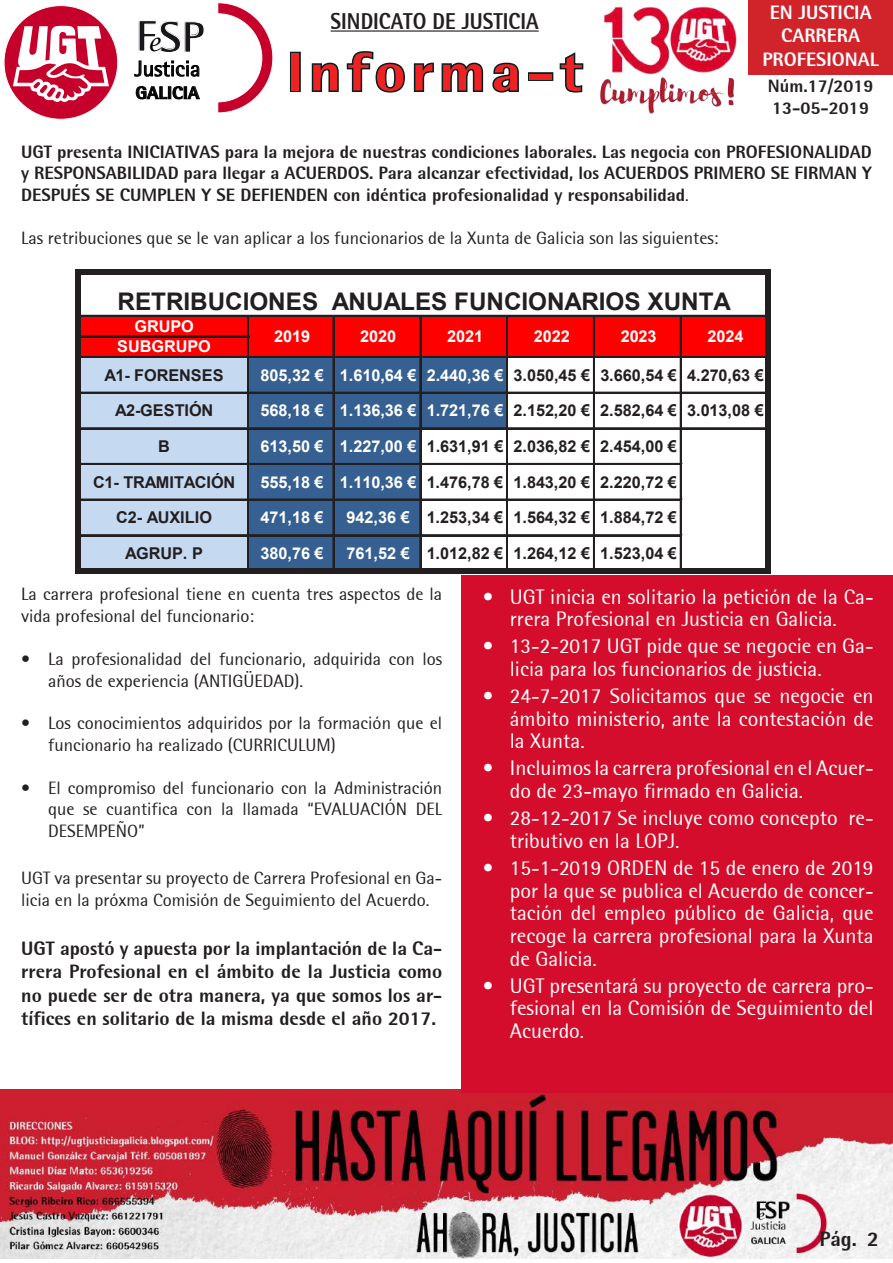
<style>
.page{position:relative;width:893px;height:1263px;background:#fff}
.page>*{position:absolute;margin:0;border:0;box-sizing:border-box;transform-origin:0 0}
.t1{font:800 54px "AT Rotis Semi Sans";letter-spacing:.09em;color:#ee2123;scale:1.11 1}
.t2{font:800 44.1px "AT Rotis Semi Sans";color:#1a171c}
.t3{font:700 24.3px "Arial";color:#231f20}
.t4{font:800 23.1px "AT Rotis Semi Sans";color:#231f20;scale:.89 1}
.t5{font:21.9px "AT Rotis Semi Sans";color:#000}
.t6{font:21.15px/22.8px "AT Rotis Semi Sans";color:#fff}
.t7{font:800 21px "AT Rotis Semi Sans";color:#231f20}
.t8{font:800 19.5px/23.4px "AT Rotis Semi Sans";color:#231f20;text-align:justify}
.t9{font:800 19.5px/23.4px "AT Rotis Semi Sans";color:#fff;text-align:center}
.t10{font:18px/21.6px "AT Rotis Semi Sans";color:#231f20}
.t11{font:800 18px/21.6px "AT Rotis Semi Sans";color:#231f20}
.t12{font:800 17.55px "AT Rotis Semi Sans";color:#000;scale:1.06 1}
.t13{font:700 16.35px "Arial";letter-spacing:-.005em;color:#231f20}
.t14{font:700 16.35px/20.5px "Arial";letter-spacing:-.005em;color:#fff;text-align:center}
.s1{font-family:"Lucida Calligraphy";font-weight:400;font-style:italic;font-size:24.6px;color:#000}
.s2{font-weight:400}
.s3{color:#fff}
</style>
<div class="page">
<img style="left:0;top:1090px;width:893px;height:169px">
<svg style="left:217px;top:2px;width:56px;height:111px"></svg>
<svg style="left:1px;top:3px;width:120px;height:119px"></svg>
<div style="left:4px;top:6px;width:114px;height:113px;background:#c5012b;border-radius:50%"></div>
<svg style="left:13px;top:26px;width:96px;height:78px"></svg>
<svg style="left:134px;top:60px;width:65px;height:17px"></svg>
<svg style="left:136px;top:86px;width:64px;height:14px"></svg>
<hr style="left:331px;top:30px;width:208px;height:2px;background:#231f20">
<div style="left:290px;top:52px;width:11px;height:40px;border:3px solid #041f22"></div>
<svg style="left:311px;top:51px;width:173px;height:42px"></svg>
<svg style="left:492px;top:62px;width:27px;height:31px"></svg>
<div style="left:528px;top:72px;width:25px;height:9px;border:3px solid #041f22"></div>
<svg style="left:559px;top:52px;width:25px;height:41px"></svg>
<div style="left:748px;top:0;width:145px;height:74px;background:#d1232a"></div>
<img style="left:603px;top:6px;width:134px;height:68px">
<img style="left:600px;top:77px;width:134px;height:37px">
<div style="left:461px;top:575px;width:432px;height:517px;background:#d30d2b"></div>
<div style="left:79px;top:316px;width:689px;height:42px;background:#f00"></div>
<div style="left:79px;top:357px;width:170px;height:72px;background:#c5d9f1"></div>
<div style="left:248px;top:357px;width:260px;height:72px;background:#366092"></div>
<div style="left:79px;top:429px;width:170px;height:142px;background:#c5d9f1"></div>
<div style="left:248px;top:429px;width:173px;height:142px;background:#366092"></div>
<div style="left:75px;top:269px;width:6px;height:305px;background:#231f20"></div>
<hr style="left:247px;top:317px;width:1px;height:251px;background:#231f20">
<hr style="left:248px;top:317px;width:1px;height:251px;background:#231f20">
<hr style="left:333px;top:317px;width:2px;height:251px;background:#231f20">
<hr style="left:420px;top:317px;width:2px;height:251px;background:#231f20">
<hr style="left:506px;top:317px;width:2px;height:251px;background:#231f20">
<hr style="left:593px;top:317px;width:2px;height:251px;background:#231f20">
<hr style="left:680px;top:317px;width:2px;height:251px;background:#231f20">
<div style="left:765px;top:275px;width:6px;height:299px;background:#231f20"></div>
<div style="left:81px;top:269px;width:690px;height:6px;background:#231f20"></div>
<hr style="left:81px;top:315px;width:684px;height:2px;background:#231f20">
<hr style="left:81px;top:336px;width:168px;height:2px;background:#231f20">
<hr style="left:81px;top:356px;width:684px;height:2px;background:#231f20">
<hr style="left:81px;top:392px;width:684px;height:2px;background:#231f20">
<hr style="left:81px;top:427px;width:684px;height:1px;background:#231f20">
<hr style="left:81px;top:428px;width:684px;height:2px;background:#231f20">
<hr style="left:81px;top:463px;width:601px;height:2px;background:#231f20">
<hr style="left:81px;top:499px;width:601px;height:2px;background:#231f20">
<hr style="left:81px;top:534px;width:601px;height:2px;background:#231f20">
<div style="left:81px;top:568px;width:690px;height:6px;background:#231f20"></div>
<h2 class="t2" style="left:136px;top:8px;width:23px">F</h2>
<p class="t5" style="left:135px;top:56px;width:67px">Justicia</p>
<p class="t12" style="left:135px;top:82px;width:62px">GALICIA</p>
<h2 class="t2" style="left:148px;top:9px;width:58px"><span class="s1">e</span>SP</h2>
<p class="t4" style="left:331px;top:6px;width:235px">SINDICATO DE JUSTICIA</p>
<h1 class="t1" style="left:287px;top:38px;width:267px">Informa-t</h1>
<p class="t9" style="left:762px;top:0;width:118px">EN JUSTICIA<br>CARRERA<br>PROFESIONAL</p>
<p class="t11" style="left:768px;top:75px;width:107px">Núm.17/2019<br>13-05-2019</p>
<p class="t11" style="left:21px;top:141px;width:852px;text-align:justify">UGT presenta INICIATIVAS para la mejora de nuestras condiciones laborales. Las negocia con PROFESIONALIDAD y RESPONSABILIDAD para llegar a ACUERDOS. Para alcanzar efectividad, los ACUERDOS PRIMERO SE FIRMAN Y DESPUÉS SE CUMPLEN Y SE DEFIENDEN con idéntica profesionalidad y responsabilidad<span class="s2">.</span></p>
<p class="t10" style="left:21px;top:227px;width:699px">Las retribuciones que se le van aplicar a los funcionarios de la Xunta de Galicia son las siguientes:</p>
<p class="t3" style="left:118px;top:285px;width:615px">RETRIBUCIONES ANUALES FUNCIONARIOS XUNTA</p>
<p class="t14" style="left:274px;top:326px;width:37px">2019</p>
<p class="t14" style="left:360px;top:326px;width:37px">2020</p>
<p class="t14" style="left:447px;top:326px;width:37px">2021</p>
<p class="t14" style="left:534px;top:326px;width:37px">2022</p>
<p class="t14" style="left:621px;top:326px;width:37px">2023</p>
<p class="t14" style="left:117px;top:316px;width:95px">GRUPO<br>SUBGRUPO</p>
<p class="t13" style="left:104px;top:364px;width:121px">A1- FORENSES</p>
<p class="t13" style="left:261px;top:364px;width:505px"><span class="s3">805,32 € 1.610,64 € 2.440,36 €</span> 3.050,45 € 3.660,54 € 4.270,63 €</p>
<p class="t13" style="left:115px;top:400px;width:100px">A2-GESTIÓN</p>
<p class="t13" style="left:261px;top:400px;width:505px"><span class="s3">568,18 € 1.136,36 € 1.721,76 €</span> 2.152,20 € 2.582,64 € 3.013,08 €</p>
<p class="t13" style="left:158px;top:435px;width:13px">B</p>
<p class="t13" style="left:261px;top:435px;width:418px"><span class="s3">613,50 € 1.227,00 €</span> 1.631,91 € 2.036,82 € 2.454,00 €</p>
<p class="t13" style="left:93px;top:471px;width:144px">C1- TRAMITACIÓN</p>
<p class="t13" style="left:261px;top:471px;width:418px"><span class="s3">555,18 € 1.110,36 €</span> 1.476,78 € 1.843,20 € 2.220,72 €</p>
<p class="t13" style="left:116px;top:507px;width:97px">C2- AUXILIO</p>
<p class="t14" style="left:261px;top:508px;width:65px">471,18 €</p>
<p class="t13" style="left:347px;top:507px;width:332px"><span class="s3">942,36 €</span> 1.253,34 € 1.564,32 € 1.884,72 €</p>
<p class="t13" style="left:125px;top:542px;width:79px">AGRUP. P</p>
<p class="t14" style="left:261px;top:543px;width:65px">380,76 €</p>
<p class="t13" style="left:347px;top:542px;width:332px"><span class="s3">761,52 €</span> 1.012,82 € 1.264,12 € 1.523,04 €</p>
<p class="t14" style="left:707px;top:326px;width:37px">2024</p>
<p class="t10" style="left:21px;top:583px;width:422px">La carrera profesional tiene en cuenta tres aspectos de la vida profesional del funcionario:</p>
<p class="t10" style="left:48px;top:648px;width:395px;text-indent:-27px">• La profesionalidad del funcionario, adquirida con los años de experiencia (ANTIGÜEDAD).</p>
<p class="t10" style="left:48px;top:712px;width:395px;text-indent:-27px">• Los conocimientos adquiridos por la formación que el funcionario ha realizado (CURRICULUM)</p>
<p class="t10" style="left:48px;top:777px;width:395px;text-align:justify;text-indent:-27px">• El compromiso del funcionario con la Administración que se cuantifica con la llamada “EVALUACIÓN DEL DESEMPEÑO”</p>
<p class="t10" style="left:21px;top:867px;width:422px">UGT va presentar su proyecto de Carrera Profesional en Ga&shy;licia en la próxma Comisión de Seguimiento del Acuerdo.</p>
<p class="t8" style="left:21px;top:936px;width:422px">UGT apostó y apuesta por la implantación de la Ca&shy;rrera Profesional en el ámbito de la Justicia como no puede ser de otra manera, ya que somos los ar&shy;tífices en solitario de la misma desde el año 2017.</p>
<p class="t6" style="left:483px;top:585px;width:392px;text-align:center">• UGT inicia en solitario la petición de la Ca&shy;rrera Profesional en Justicia en Galicia.</p>
<p class="t6" style="left:510px;top:635px;width:365px;text-indent:-27px">• 13-2-2017 UGT pide que se negocie en Ga&shy;licia para los funcionarios de justicia.</p>
<p class="t6" style="left:510px;top:684px;width:365px;text-align:justify;text-indent:-27px">• 24-7-2017 Solicitamos que se negocie en ámbito ministerio, ante la contestación de la Xunta.</p>
<p class="t6" style="left:510px;top:757px;width:365px;text-indent:-27px">• Incluimos la carrera profesional en el Acuer&shy;do de 23-mayo firmado en Galicia.</p>
<p class="t6" style="left:510px;top:806px;width:365px;text-indent:-27px">• 28-12-2017 Se incluye como concepto re&shy;tributivo en la LOPJ.</p>
<p class="t6" style="left:510px;top:856px;width:365px;text-align:justify;text-indent:-27px">• 15-1-2019 ORDEN de 15 de enero de 2019 por la que se publica el Acuerdo de concer&shy;tación del empleo público de Galicia, que recoge la carrera profesional para la Xunta de Galicia.</p>
<p class="t6" style="left:510px;top:974px;width:365px;text-align:justify;text-indent:-27px">• UGT presentará su proyecto de carrera pro&shy;fesional en la Comisión de Seguimiento del Acuerdo.</p>
<p class="t7" style="left:819px;top:1226px;width:61px">Pág. 2</p>
</div>
